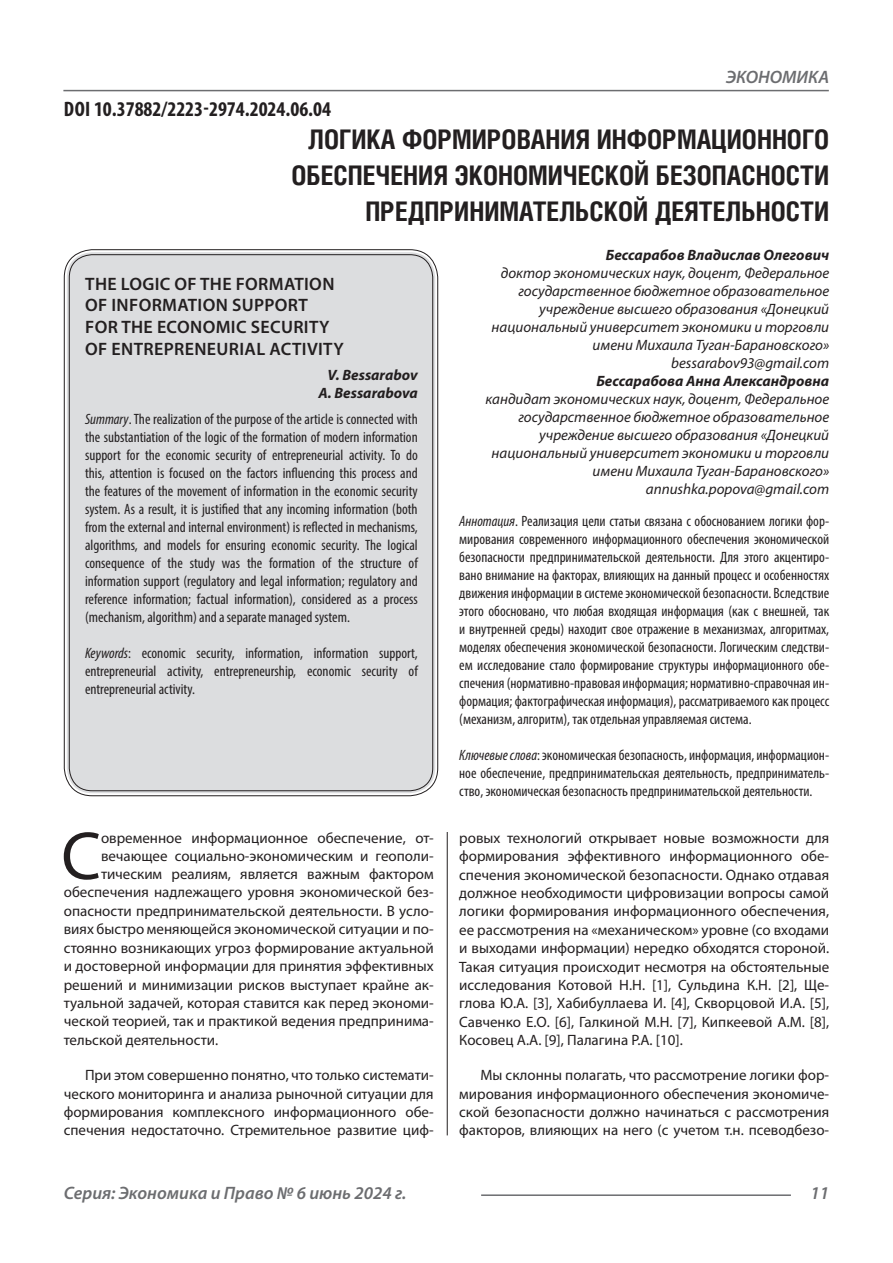
<style>
.page{position:relative;width:893px;height:1263px;background:#fff}
.page>*{position:absolute;margin:0;border:0;box-sizing:border-box;transform-origin:0 0}
.Статья_текст_первый{font:68.4px "Myriad Pro";color:#231f20}
.Статья_название{font:700 27px/36px "Helios Cond C";color:#231f20;text-align:right}
.ДОИ{font:700 condensed 21px "Myriad Pro";color:#231f20}
.Статья_название_англ{font:600 18px/21.6px "Myriad Pro";letter-spacing:.02em;color:#231f20}
.t1{font:italic 600 18px "Myriad Pro";color:#6c6d70}
.Статья_аннотация_тек{font:condensed 15px/18px "Myriad Pro";color:#231f20;text-align:justify}
.Статья_текст{font:15px/18.3px "Myriad Pro";color:#231f20;text-align:justify}
.Статья_аннотация_анг{font:condensed 15px/18px "Myriad Pro";color:#231f20;text-align:justify}
.Статья_текст_первый-2{font:15px "Myriad Pro";color:#231f20}
.Статья_автор_инфо{font:italic 15px/18px "Myriad Pro";color:#231f20;text-align:right}
.Статья_автор_инфо-2{font:italic 700 15px "Myriad Pro";color:#231f20}
.Статья_автор_англ{font:italic 700 15px "Myriad Pro";color:#231f20}
.s1{font-style:italic}
</style>
<div class="page">
<hr style="left:447px;top:128px;width:1px;height:1007px;background:#231f20">
<hr style="left:63px;top:90px;width:766px;height:1px;background:#6c6d70">
<hr style="left:481px;top:1194px;width:310px;height:2px;background:#6c6d70">
<div style="left:441px;top:98px;width:10px;height:734px;background:#fff"></div>
<div style="left:67px;top:252px;width:368px;height:541px;background:#dcdddf;border-radius:26px"></div>
<p class="ДОИ" style="left:64px;top:96px;width:269px">DOI 10.37882/2223-2974.2024.06.04</p>
<p class="t1" style="left:726px;top:66px;width:105px">ЭКОНОМИКА</p>
<p class="Статья_название" style="left:291px;top:121px;width:539px">ЛОГИКА ФОРМИРОВАНИЯ ИНФОРМАЦИОННОГО<br>ОБЕСПЕЧЕНИЯ ЭКОНОМИЧЕСКОЙ БЕЗОПАСНОСТИ<br>ПРЕДПРИНИМАТЕЛЬСКОЙ ДЕЯТЕЛЬНОСТИ</p>
<p class="Статья_автор_инфо-2" style="left:606px;top:246px;width:225px">Бессарабов Владислав Олегович</p>
<p class="Статья_автор_инфо" style="left:492px;top:264px;width:339px">доктор экономических наук, доцент, Федеральное государственное бюджетное образовательное учреждение высшего образования «Донецкий национальный университет экономики и торговли имени Михаила Туган-Барановского»</p>
<p class="Статья_автор_инфо" style="left:671px;top:354px;width:159px">bessarabov93@gmail.com</p>
<p class="Статья_автор_инфо-2" style="left:596px;top:372px;width:234px">Бессарабова Анна Александровна</p>
<p class="Статья_автор_инфо" style="left:486px;top:390px;width:345px">кандидат экономических наук, доцент, Федеральное государственное бюджетное образовательное учреждение высшего образования «Донецкий национальный университет экономики и торговли имени Михаила Туган-Барановского»</p>
<p class="Статья_автор_инфо" style="left:646px;top:480px;width:185px">annushka.popova@gmail.com</p>
<p class="Статья_аннотация_тек" style="left:459px;top:512px;width:371px"><span class="s1">Аннотация</span>. Реализация цели статьи связана с обоснованием логики фор&shy;мирования современного информационного обеспечения экономической безопасности предпринимательской деятельности. Для этого акцентиро&shy;вано внимание на факторах, влияющих на данный процесс и особенностях движения информации в системе экономической безопасности. Вследствие этого обосновано, что любая входящая информация (как с внешней, так и внутренней среды) находит свое отражение в механизмах, алгоритмах, моделях обеспечения экономической безопасности. Логическим следстви&shy;ем исследование стало формирование структуры информационного обе&shy;спечения (нормативно-правовая информация; нормативно-справочная ин&shy;формация; фактографическая информация), рассматриваемого как процесс (механизм, алгоритм), так отдельная управляемая система.</p>
<p class="Статья_аннотация_тек" style="left:459px;top:746px;width:371px"><span class="s1">Ключевые слова</span>: экономическая безопасность, информация, информацион&shy;ное обеспечение, предпринимательская деятельность, предприниматель&shy;ство, экономическая безопасность предпринимательской деятельности.</p>
<p class="Статья_название_англ" style="left:85px;top:272px;width:260px">THE LOGIC OF THE FORMATION<br>OF INFORMATION SUPPORT<br>FOR THE ECONOMIC SECURITY<br>OF ENTREPRENEURIAL ACTIVITY</p>
<p class="Статья_автор_англ" style="left:328px;top:366px;width:92px">V. Bessarabov</p>
<p class="Статья_автор_англ" style="left:319px;top:384px;width:101px">A. Bessarabova</p>
<p class="Статья_аннотация_анг" style="left:85px;top:410px;width:334px"><span class="s1">Summary</span>. The realization of the purpose of the article is connected with the substantiation of the logic of the formation of modern information support for the economic security of entrepreneurial activity. To do this, attention is focused on the factors influencing this process and the features of the movement of information in the economic security system. As a result, it is justified that any incoming information (both from the external and internal environment) is reflected in mechanisms, algorithms, and models for ensuring economic security. The logical consequence of the study was the formation of the structure of information support (regulatory and legal information; regulatory and reference information; factual information), considered as a process (mechanism, algorithm) and a separate managed system.</p>
<p class="Статья_аннотация_анг" style="left:85px;top:644px;width:334px"><span class="s1">Keywords</span>: economic security, information, information support, entrepreneurial activity, entrepreneurship, economic security of entrepreneurial activity.</p>
<p class="Статья_текст_первый" style="left:61px;top:814px;width:41px">С</p>
<p class="Статья_текст_первый-2" style="left:101px;top:829px;width:334px">овременное информационное обеспечение, от-</p>
<p class="Статья_текст_первый-2" style="left:101px;top:847px;width:334px">вечающее социально-экономическим и геополи-</p>
<p class="Статья_текст_первый-2" style="left:101px;top:865px;width:334px">тическим реалиям, является важным фактором</p>
<p class="Статья_текст_первый-2" style="left:64px;top:883px;width:371px">обеспечения надлежащего уровня экономической без-</p>
<p class="Статья_текст_первый-2" style="left:64px;top:901px;width:371px">опасности предпринимательской деятельности. В усло-</p>
<p class="Статья_текст_первый-2" style="left:64px;top:920px;width:371px">виях быстро меняющейся экономической ситуации и по-</p>
<p class="Статья_текст_первый-2" style="left:64px;top:938px;width:371px">стоянно возникающих угроз формирование актуальной</p>
<p class="Статья_текст_первый-2" style="left:64px;top:957px;width:371px">и достоверной информации для принятия эффективных</p>
<p class="Статья_текст_первый-2" style="left:64px;top:975px;width:371px">решений и минимизации рисков выступает крайне ак-</p>
<p class="Статья_текст_первый-2" style="left:64px;top:994px;width:371px">туальной задачей, которая ставится как перед экономи-</p>
<p class="Статья_текст_первый-2" style="left:64px;top:1012px;width:371px">ческой теорией, так и практикой ведения предпринима-</p>
<p class="Статья_текст_первый-2" style="left:64px;top:1030px;width:155px">тельской деятельности.</p>
<p class="Статья_текст" style="left:64px;top:1066px;width:371px;text-indent:21px">При этом совершенно понятно, что только системати&shy;ческого мониторинга и анализа рыночной ситуации для формирования комплексного информационного обе&shy;спечения недостаточно. Стремительное развитие циф-</p>
<p class="Статья_текст" style="left:459px;top:829px;width:371px">ровых технологий открывает новые возможности для формирования эффективного информационного обе&shy;спечения экономической безопасности. Однако отдавая должное необходимости цифровизации вопросы самой логики формирования информационного обеспечения, ее рассмотрения на «механическом» уровне (со входами и выходами информации) нередко обходятся стороной.<br>Такая ситуация происходит несмотря на обстоятельные исследования Котовой Н.Н. [1], Сульдина К.Н. [2], Ще&shy;глова Ю.А. [3], Хабибуллаева И. [4], Скворцовой И.А. [5], Савченко Е.О. [6], Галкиной М.Н. [7], Кипкеевой А.М. [8], Косовец А.А. [9], Палагина Р.А. [10].</p>
<p class="Статья_текст" style="left:459px;top:1066px;width:371px;text-indent:21px">Мы склонны полагать, что рассмотрение логики фор&shy;мирования информационного обеспечения экономиче&shy;ской безопасности должно начинаться с рассмотрения факторов, влияющих на него (с учетом т.н. псеводбезо-</p>
<p class="t1" style="left:64px;top:1182px;width:344px">Серия: Экономика и Право № 6 июнь 2024 г.</p>
<p class="t1" style="left:810px;top:1182px;width:20px">11</p>
</div>
